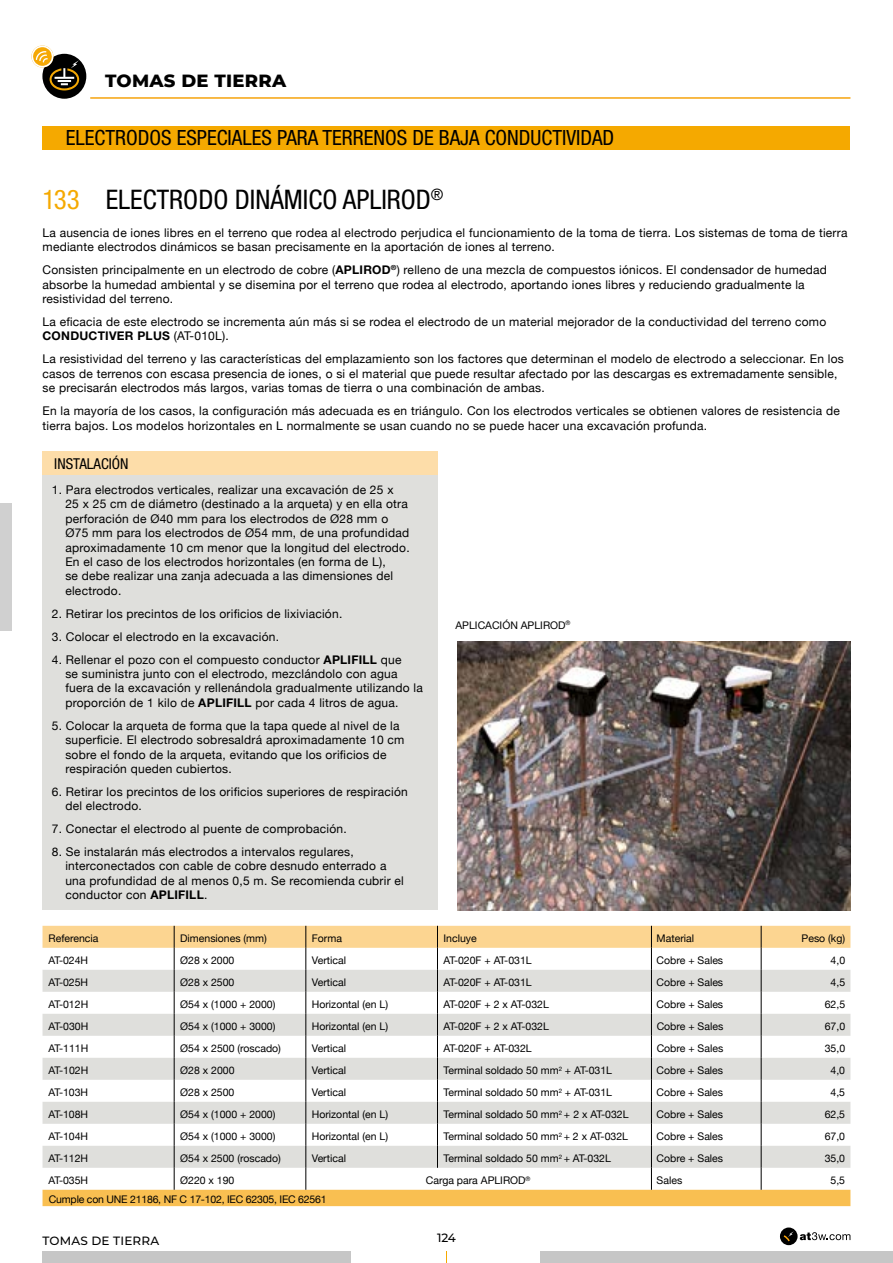
<style>
.page{position:relative;width:893px;height:1263px;background:#fff}
.page>*{position:absolute;margin:0;border:0;box-sizing:border-box;transform-origin:0 0}
.t1{font:condensed 27px "Helvetica Neue LT Std";color:#000}
.t2{font:condensed 27px "Helvetica Neue LT Std";color:#f5a900}
.t3{font:condensed 21px "Helvetica Neue LT Std";color:#000}
.t4{font:800 18px "Montserrat";letter-spacing:.015em;color:#000}
.t5{font:condensed 15px "Helvetica Neue LT Std";color:#000}
.t6{font:12px/14.4px "Helvetica Neue";letter-spacing:.02em;color:#000}
.t7{font:700 12px "Helvetica Neue LT Std";letter-spacing:.02em;color:#000}
.t8{font:500 12px "Montserrat";letter-spacing:.015em;color:#000}
.t9{font:10.5px "Helvetica Neue";color:#000}
.t10{font:10.5px "Helvetica Neue";letter-spacing:-.02em;color:#000}
.s1{font-family:"Helvetica Neue LT Std";font-weight:700}
.s2{font-family:"Helvetica Neue";font-weight:400}
</style>
<div class="page">
<div style="left:0;top:504px;width:12px;height:127px;background:#d0d0d0"></div>
<svg style="left:446px;top:1251px;width:1px;height:12px"></svg>
<div style="left:540px;top:1251px;width:353px;height:12px;background:#c6c6c6"></div>
<div style="left:43px;top:1251px;width:308px;height:12px;background:#c6c6c6"></div>
<hr style="left:90px;top:97px;width:760px;height:2px;background:#f6a30d">
<div style="left:43px;top:126px;width:807px;height:23px;background:#f5a900"></div>
<svg style="left:800px;top:1232px;width:50px;height:8px"></svg>
<svg style="left:780px;top:1227px;width:18px;height:18px"></svg>
<svg style="left:784px;top:1231px;width:10px;height:10px"></svg>
<div style="left:42px;top:54px;width:44px;height:45px;background:#000;border-radius:50%"></div>
<svg style="left:31px;top:45px;width:48px;height:45px"></svg>
<svg style="left:43px;top:926px;width:807px;height:280px"></svg>
<div style="left:43px;top:475px;width:395px;height:435px;background:#dfdfdc"></div>
<div style="left:43px;top:451px;width:395px;height:24px;background:#fddda9"></div>
<img style="left:457px;top:641px;width:393px;height:269px">
<h3 class="t4" style="left:105px;top:68px;width:183px">TOMAS DE TIERRA</h3>
<h2 class="t3" style="left:66px;top:126px;width:550px">ELECTRODOS ESPECIALES PARA TERRENOS DE BAJA CONDUCTIVIDAD</h2>
<h1 class="t1" style="left:106px;top:184px;width:339px">ELECTRODO DINÁMICO APLIROD<sup>®</sup></h1>
<p class="t6" style="left:43px;top:225px;width:806px">La ausencia de iones libres en el terreno que rodea al electrodo perjudica el funcionamiento de la toma de tierra. Los sistemas de toma de tierra mediante electrodos dinámicos se basan precisamente en la aportación de iones al terreno.</p>
<p class="t6" style="left:43px;top:263px;width:786px">Consisten principalmente en un electrodo de cobre (<span class="s1">APLIROD</span><sup>®</sup>) relleno de una mezcla de compuestos iónicos. El condensador de humedad absorbe la humedad ambiental y se disemina por el terreno que rodea al electrodo, aportando iones libres y reduciendo gradualmente la resistividad del terreno.</p>
<p class="t6" style="left:43px;top:314px;width:785px">La eficacia de este electrodo se incrementa aún más si se rodea el electrodo de un material mejorador de la conductividad del terreno como</p>
<p class="t7" style="left:43px;top:329px;width:188px">CONDUCTIVER PLUS <span class="s2">(AT-010L).</span></p>
<p class="t6" style="left:43px;top:352px;width:803px">La resistividad del terreno y las características del emplazamiento son los factores que determinan el modelo de electrodo a seleccionar. En los casos de terrenos con escasa presencia de iones, o si el material que puede resultar afectado por las descargas es extremadamente sensible, se precisarán electrodos más largos, varias tomas de tierra o una combinación de ambas.</p>
<p class="t6" style="left:43px;top:403px;width:799px">En la mayoría de los casos, la configuración más adecuada es en triángulo. Con los electrodos verticales se obtienen valores de resistencia de tierra bajos. Los modelos horizontales en L normalmente se usan cuando no se puede hacer una excavación profunda.</p>
<h1 class="t2" style="left:43px;top:184px;width:39px">133</h1>
<p class="t5" style="left:54px;top:455px;width:76px">INSTALACIÓN</p>
<p class="t6" style="left:65px;top:482px;width:346px;text-indent:-14px">1. Para electrodos verticales, realizar una excavación de 25 x 25 x 25 cm de diámetro (destinado a la arqueta) y en ella otra perforación de Ø40 mm para los electrodos de Ø28 mm o Ø75 mm para los electrodos de Ø54 mm, de una profundidad aproximadamente 10 cm menor que la longitud del electrodo.<br>En el caso de los electrodos horizontales (en forma de L),<br>se debe realizar una zanja adecuada a las dimensiones del electrodo.</p>
<p class="t6" style="left:52px;top:606px;width:292px">2. Retirar los precintos de los orificios de lixiviación.</p>
<p class="t6" style="left:52px;top:629px;width:229px">3. Colocar el electrodo en la excavación.</p>
<p class="t6" style="left:65px;top:652px;width:359px;text-indent:-14px">4. Rellenar el pozo con el compuesto conductor <span class="s1">APLIFILL</span> que<br>se suministra junto con el electrodo, mezclándolo con agua fuera de la excavación y rellenándola gradualmente utilizando la proporción de 1 kilo de <span class="s1">APLIFILL</span> por cada 4 litros de agua.</p>
<p class="t6" style="left:65px;top:718px;width:341px;text-indent:-14px">5. Colocar la arqueta de forma que la tapa quede al nivel de la superficie. El electrodo sobresaldrá aproximadamente 10 cm sobre el fondo de la arqueta, evitando que los orificios de respiración queden cubiertos.</p>
<p class="t6" style="left:65px;top:784px;width:344px;text-indent:-14px">6. Retirar los precintos de los orificios superiores de respiración del electrodo.</p>
<p class="t6" style="left:52px;top:821px;width:296px">7. Conectar el electrodo al puente de comprobación.</p>
<p class="t6" style="left:65px;top:844px;width:340px;text-indent:-14px">8. Se instalarán más electrodos a intervalos regulares, interconectados con cable de cobre desnudo enterrado a una profundidad de al menos 0,5 m. Se recomienda cubrir el conductor con <span class="s1">APLIFILL</span>.</p>
<p class="t9" style="left:455px;top:619px;width:116px">APLICACIÓN APLIROD<sup>®</sup></p>
<p class="t9" style="left:49px;top:932px;width:51px">Referencia</p>
<p class="t9" style="left:180px;top:932px;width:88px">Dimensiones (mm)</p>
<p class="t9" style="left:312px;top:932px;width:32px">Forma</p>
<p class="t9" style="left:443px;top:932px;width:35px">Incluye</p>
<p class="t9" style="left:657px;top:932px;width:39px">Material</p>
<p class="t9" style="left:802px;top:932px;width:45px">Peso (kg)</p>
<p class="t9" style="left:49px;top:954px;width:41px">AT-024H</p>
<p class="t9" style="left:180px;top:954px;width:56px">Ø28 x 2000</p>
<p class="t9" style="left:312px;top:954px;width:36px">Vertical</p>
<p class="t9" style="left:443px;top:954px;width:90px">AT-020F + AT-031L</p>
<p class="t9" style="left:657px;top:954px;width:68px">Cobre + Sales</p>
<p class="t9" style="left:830px;top:954px;width:16px">4,0</p>
<p class="t9" style="left:49px;top:976px;width:41px">AT-025H</p>
<p class="t9" style="left:180px;top:976px;width:56px">Ø28 x 2500</p>
<p class="t9" style="left:312px;top:976px;width:36px">Vertical</p>
<p class="t9" style="left:443px;top:976px;width:90px">AT-020F + AT-031L</p>
<p class="t9" style="left:657px;top:976px;width:68px">Cobre + Sales</p>
<p class="t9" style="left:831px;top:976px;width:16px">4,5</p>
<p class="t9" style="left:49px;top:998px;width:41px">AT-012H</p>
<p class="t9" style="left:180px;top:998px;width:97px">Ø54 x (1000 + 2000)</p>
<p class="t9" style="left:312px;top:998px;width:78px">Horizontal (en L)</p>
<p class="t9" style="left:443px;top:998px;width:107px">AT-020F + 2 x AT-032L</p>
<p class="t9" style="left:657px;top:998px;width:68px">Cobre + Sales</p>
<p class="t9" style="left:825px;top:998px;width:22px">62,5</p>
<p class="t9" style="left:49px;top:1020px;width:41px">AT-030H</p>
<p class="t9" style="left:180px;top:1020px;width:97px">Ø54 x (1000 + 3000)</p>
<p class="t9" style="left:312px;top:1020px;width:78px">Horizontal (en L)</p>
<p class="t9" style="left:444px;top:1020px;width:107px">AT-020F + 2 x AT-032L</p>
<p class="t9" style="left:657px;top:1020px;width:68px">Cobre + Sales</p>
<p class="t9" style="left:825px;top:1020px;width:22px">67,0</p>
<p class="t9" style="left:49px;top:1042px;width:41px">AT-111H</p>
<p class="t9" style="left:180px;top:1042px;width:102px">Ø54 x 2500 (roscado)</p>
<p class="t9" style="left:312px;top:1042px;width:36px">Vertical</p>
<p class="t9" style="left:444px;top:1042px;width:90px">AT-020F + AT-032L</p>
<p class="t9" style="left:657px;top:1042px;width:68px">Cobre + Sales</p>
<p class="t9" style="left:825px;top:1042px;width:22px">35,0</p>
<p class="t9" style="left:49px;top:1064px;width:41px">AT-102H</p>
<p class="t9" style="left:180px;top:1064px;width:56px">Ø28 x 2000</p>
<p class="t9" style="left:312px;top:1064px;width:36px">Vertical</p>
<p class="t9" style="left:444px;top:1064px;width:170px">Terminal soldado 50 mm<sup>2</sup> + AT-031L</p>
<p class="t9" style="left:657px;top:1064px;width:68px">Cobre + Sales</p>
<p class="t9" style="left:830px;top:1064px;width:16px">4,0</p>
<p class="t9" style="left:49px;top:1086px;width:41px">AT-103H</p>
<p class="t9" style="left:180px;top:1086px;width:56px">Ø28 x 2500</p>
<p class="t9" style="left:312px;top:1086px;width:36px">Vertical</p>
<p class="t9" style="left:443px;top:1086px;width:170px">Terminal soldado 50 mm<sup>2</sup> + AT-031L</p>
<p class="t9" style="left:657px;top:1086px;width:68px">Cobre + Sales</p>
<p class="t9" style="left:830px;top:1086px;width:16px">4,5</p>
<p class="t9" style="left:49px;top:1108px;width:41px">AT-108H</p>
<p class="t9" style="left:180px;top:1108px;width:97px">Ø54 x (1000 + 2000)</p>
<p class="t9" style="left:312px;top:1108px;width:78px">Horizontal (en L)</p>
<p class="t9" style="left:443px;top:1108px;width:187px">Terminal soldado 50 mm<sup>2</sup> + 2 x AT-032L</p>
<p class="t9" style="left:657px;top:1108px;width:68px">Cobre + Sales</p>
<p class="t9" style="left:825px;top:1108px;width:22px">62,5</p>
<p class="t9" style="left:49px;top:1130px;width:41px">AT-104H</p>
<p class="t9" style="left:180px;top:1130px;width:97px">Ø54 x (1000 + 3000)</p>
<p class="t9" style="left:312px;top:1130px;width:78px">Horizontal (en L)</p>
<p class="t9" style="left:443px;top:1130px;width:186px">Terminal soldado 50 mm<sup>2</sup> + 2 x AT-032L</p>
<p class="t9" style="left:657px;top:1130px;width:68px">Cobre + Sales</p>
<p class="t9" style="left:825px;top:1130px;width:22px">67,0</p>
<p class="t9" style="left:49px;top:1152px;width:41px">AT-112H</p>
<p class="t9" style="left:180px;top:1152px;width:102px">Ø54 x 2500 (roscado)</p>
<p class="t9" style="left:312px;top:1152px;width:36px">Vertical</p>
<p class="t9" style="left:443px;top:1152px;width:169px">Terminal soldado 50 mm<sup>2</sup> + AT-032L</p>
<p class="t9" style="left:657px;top:1152px;width:68px">Cobre + Sales</p>
<p class="t9" style="left:825px;top:1152px;width:22px">35,0</p>
<p class="t9" style="left:49px;top:1174px;width:41px">AT-035H</p>
<p class="t9" style="left:180px;top:1174px;width:56px">Ø220 x 190</p>
<p class="t9" style="left:426px;top:1174px;width:106px">Carga para APLIROD<sup>®</sup></p>
<p class="t9" style="left:657px;top:1174px;width:27px">Sales</p>
<p class="t9" style="left:830px;top:1174px;width:16px">5,5</p>
<p class="t10" style="left:49px;top:1193px;width:279px">Cumple con UNE 21186, NF C 17-102, IEC 62305, IEC 62561</p>
<p class="t8" style="left:43px;top:1232px;width:118px">TOMAS DE TIERRA</p>
<p class="t8" style="left:437px;top:1230px;width:20px">124</p>
</div>
